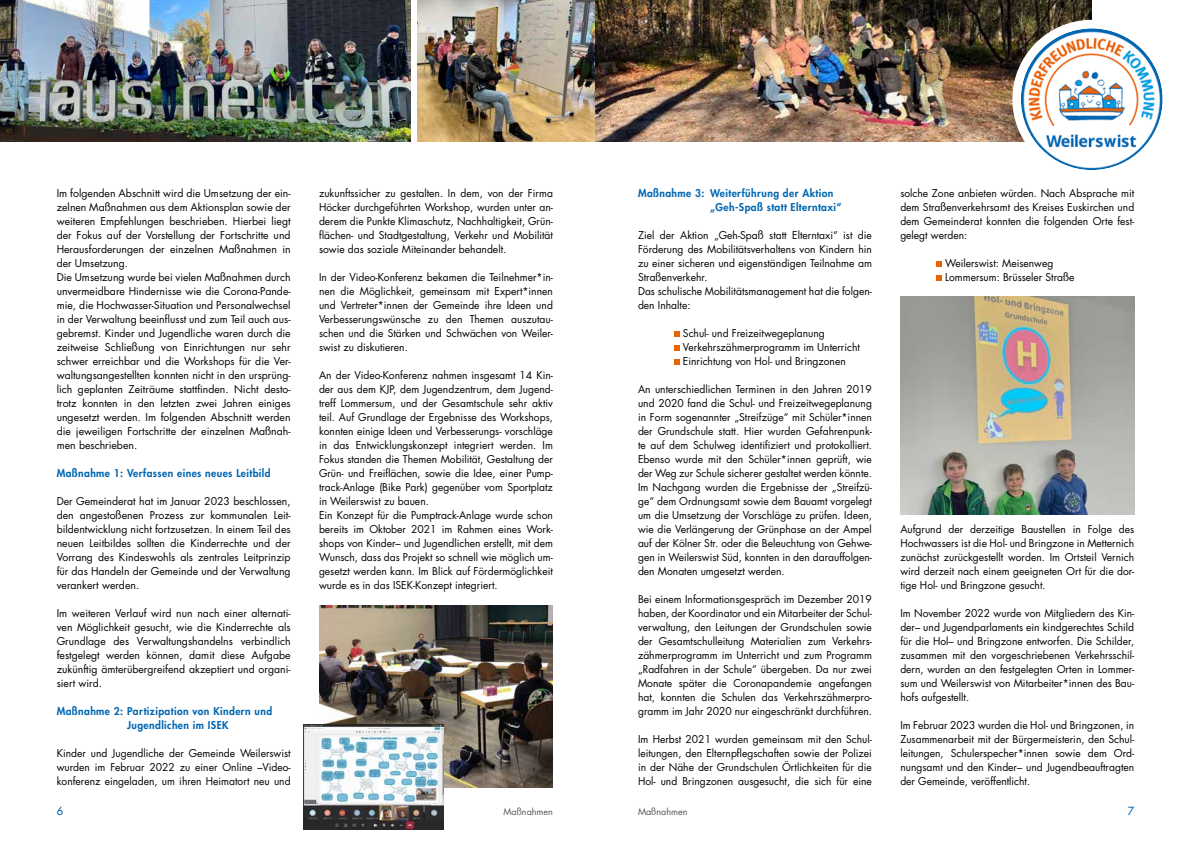
<style>
.page{position:relative;width:1191px;height:842px;background:#fff}
.page>*{position:absolute;margin:0;border:0;box-sizing:border-box;transform-origin:0 0}
.t1{font:11px "Futura LT";color:#0068b2}
.t2{font:10.5px/14px "Futura LT";color:#000;text-align:justify}
.t3{font:800 10.5px/14px "Futura LT";letter-spacing:.04em;color:#0066b1}
.t4{font:9px "Futura LT";color:#565655}
</style>
<div class="page">
<svg style="left:674px;top:331px;width:5px;height:6px"></svg>
<svg style="left:674px;top:345px;width:5px;height:6px"></svg>
<svg style="left:674px;top:359px;width:5px;height:6px"></svg>
<svg style="left:936px;top:261px;width:6px;height:6px"></svg>
<svg style="left:936px;top:275px;width:6px;height:6px"></svg>
<img style="left:0;top:0;width:411px;height:142px">
<img style="left:417px;top:0;width:178px;height:142px">
<img style="left:319px;top:605px;width:234px;height:182px">
<img style="left:900px;top:297px;width:234px;height:217px">
<img style="left:304px;top:724px;width:140px;height:105px">
<img style="left:595px;top:0;width:496px;height:142px">
<div style="left:1016px;top:24px;width:150px;height:150px;background:#fff;border-radius:50%"></div>
<img style="left:1020px;top:28px;width:142px;height:142px;border-radius:71px">
<div style="left:1012px;top:20px;width:159px;height:159px;border:9px solid #fff;border-radius:50%"></div>
<p class="t2" style="left:57px;top:186px;width:235px;text-align:left">Im folgenden Abschnitt wird die Umsetzung der ein&shy;zelnen Maßnahmen aus dem Aktionsplan sowie der weiteren Empfehlungen beschrieben. Hierbei liegt der Fokus auf der Vorstellung der Fortschritte und Herausforderungen der einzelnen Maßnahmen in der Umsetzung.<br>Die Umsetzung wurde bei vielen Maßnahmen durch unvermeidbare Hindernisse wie die Corona-Pande&shy;mie, die Hochwasser-Situation und Personalwechsel in der Verwaltung beeinflusst und zum Teil auch aus&shy;gebremst. Kinder und Jugendliche waren durch die zeitweise Schließung von Einrichtungen nur sehr schwer erreichbar und die Workshops für die Ver&shy;waltungsangestellten konnten nicht in den ursprüng&shy;lich geplanten Zeiträume stattfinden. Nicht desto&shy;trotz konnten in den letzten zwei Jahren einiges ungesetzt werden. Im folgenden Abschnitt werden die jeweiligen Fortschritte der einzelnen Maßnah&shy;men beschrieben.</p>
<p class="t3" style="left:57px;top:466px;width:215px">Maßnahme 1: Verfassen eines neues Leitbild</p>
<p class="t2" style="left:57px;top:494px;width:235px">Der Gemeinderat hat im Januar 2023 beschlossen, den angestoßenen Prozess zur kommunalen Leit&shy;bildentwicklung nicht fortzusetzen. In einem Teil des neuen Leitbildes sollten die Kinderrechte und der Vorrang des Kindeswohls als zentrales Leitprinzip für das Handeln der Gemeinde und der Verwaltung verankert werden.</p>
<p class="t2" style="left:57px;top:606px;width:235px">Im weiteren Verlauf wird nun nach einer alternati&shy;ven Möglichkeit gesucht, wie die Kinderrechte als Grundlage des Verwaltungshandelns verbindlich festgelegt werden können, damit diese Aufgabe zukünftig ämterübergreifend akzeptiert und organi&shy;siert wird.</p>
<p class="t3" style="left:127px;top:704px;width:147px;text-indent:-70px">Maßnahme 2: Partizipation von Kindern und<br>Jugendlichen im ISEK</p>
<p class="t2" style="left:57px;top:746px;width:235px">Kinder und Jugendliche der Gemeinde Weilerswist wurden im Februar 2022 zu einer Online –Video&shy;konferenz eingeladen, um ihren Heimatort neu und</p>
<p class="t2" style="left:319px;top:186px;width:235px">zukunftssicher zu gestalten. In dem, von der Firma Höcker durchgeführten Workshop, wurden unter an&shy;derem die Punkte Klimaschutz, Nachhaltigkeit, Grün&shy;flächen- und Stadtgestaltung, Verkehr und Mobilität sowie das soziale Miteinander behandelt.</p>
<p class="t2" style="left:319px;top:270px;width:235px">In der Video-Konferenz bekamen die Teilnehmer*in&shy;nen die Möglichkeit, gemeinsam mit Expert*innen und Vertreter*innen der Gemeinde ihre Ideen und Verbesserungswünsche zu den Themen auszutau&shy;schen und die Stärken und Schwächen von Weiler&shy;swist zu diskutieren.</p>
<p class="t2" style="left:319px;top:368px;width:235px;text-align:left">An der Video-Konferenz nahmen insgesamt 14 Kin&shy;der aus dem KJP, dem Jugendzentrum, dem Jugend&shy;treff Lommersum, und der Gesamtschule sehr aktiv teil. Auf Grundlage der Ergebnisse des Workshops, konnten einige Ideen und Verbesserungs- vorschläge in das Entwicklungskonzept integriert werden. Im Fokus standen die Themen Mobilität, Gestaltung der Grün- und Freiflächen, sowie die Idee, einer Pump&shy;track-Anlage (Bike Park) gegenüber vom Sportplatz in Weilerswist zu bauen.<br>Ein Konzept für die Pumptrack-Anlage wurde schon bereits im Oktober 2021 im Rahmen eines Work&shy;shops von Kinder– und Jugendlichen erstellt, mit dem Wunsch, dass das Projekt so schnell wie möglich um&shy;gesetzt werden kann. Im Blick auf Fördermöglichkeit wurde es in das ISEK-Konzept integriert.</p>
<p class="t3" style="left:710px;top:186px;width:133px;text-indent:-72px">Maßnahme 3: Weiterführung der Aktion „Geh-Spaß statt Elterntaxi“</p>
<p class="t2" style="left:638px;top:228px;width:235px;text-align:left">Ziel der Aktion „Geh-Spaß statt Elterntaxi“ ist die Förderung des Mobilitätsverhaltens von Kindern hin zu einer sicheren und eigenständigen Teilnahme am Straßenverkehr.<br>Das schulische Mobilitätsmanagement hat die folgen&shy;den Inhalte:</p>
<p class="t2" style="left:683px;top:326px;width:178px;text-align:left">Schul- und Freizeitwegeplanung<br>Verkehrszähmerprogramm im Unterricht<br>Einrichtung von Hol- und Bringzonen</p>
<p class="t2" style="left:638px;top:382px;width:235px">An unterschiedlichen Terminen in den Jahren 2019 und 2020 fand die Schul- und Freizeitwegeplanung in Form sogenannter „Streifzüge“ mit Schüler*innen der Grundschule statt. Hier wurden Gefahrenpunk&shy;te auf dem Schulweg identifiziert und protokolliert.<br>Ebenso wurde mit den Schüler*innen geprüft, wie der Weg zur Schule sicherer gestaltet werden könnte.<br>Im Nachgang wurden die Ergebnisse der „Streifzü&shy;ge“ dem Ordnungsamt sowie dem Bauamt vorgelegt um die Umsetzung der Vorschläge zu prüfen. Ideen, wie die Verlängerung der Grünphase an der Ampel auf der Kölner Str. oder die Beleuchtung von Gehwe&shy;gen in Weilerswist Süd, konnten in den darauffolgen&shy;den Monaten umgesetzt werden.</p>
<p class="t2" style="left:638px;top:592px;width:235px">Bei einem Informationsgespräch im Dezember 2019 haben, der Koordinator und ein Mitarbeiter der Schul&shy;verwaltung, den Leitungen der Grundschulen sowie der Gesamtschulleitung Materialien zum Verkehrs&shy;zähmerprogramm im Unterricht und zum Programm „Radfahren in der Schule“ übergeben. Da nur zwei Monate später die Coronapandemie angefangen hat, konnten die Schulen das Verkehrszähmerpro&shy;gramm im Jahr 2020 nur eingeschränkt durchführen.</p>
<p class="t2" style="left:638px;top:732px;width:235px">Im Herbst 2021 wurden gemeinsam mit den Schul&shy;leitungen, den Elternpflegschaften sowie der Polizei in der Nähe der Grundschulen Örtlichkeiten für die Hol- und Bringzonen ausgesucht, die sich für eine</p>
<p class="t2" style="left:900px;top:186px;width:235px">solche Zone anbieten würden. Nach Absprache mit dem Straßenverkehrsamt des Kreises Euskirchen und dem Gemeinderat konnten die folgenden Orte fest&shy;gelegt werden:</p>
<p class="t2" style="left:945px;top:256px;width:131px">Weilerswist: Meisenweg<br>Lommersum: Brüsseler Straße</p>
<p class="t2" style="left:900px;top:522px;width:235px">Aufgrund der derzeitige Baustellen in Folge des Hochwassers ist die Hol- und Bringzone in Metternich zunächst zurückgestellt worden. Im Ortsteil Vernich wird derzeit nach einem geeigneten Ort für die dor&shy;tige Hol- und Bringzone gesucht.</p>
<p class="t2" style="left:900px;top:606px;width:235px">Im November 2022 wurde von Mitgliedern des Kin&shy;der– und Jugendparlaments ein kindgerechtes Schild für die Hol– und Bringzone entworfen. Die Schilder, zusammen mit den vorgeschriebenen Verkehrsschil&shy;dern, wurden an den festgelegten Orten in Lommer&shy;sum und Weilerswist von Mitarbeiter*innen des Bau&shy;hofs aufgestellt.</p>
<p class="t2" style="left:900px;top:718px;width:235px">Im Februar 2023 wurden die Hol- und Bringzonen, in Zusammenarbeit mit der Bürgermeisterin, den Schul&shy;leitungen, Schulerspecher*innen sowie dem Ord&shy;nungsamt und den Kinder– und Jugendbeauftragten der Gemeinde, veröffentlicht.</p>
<p class="t1" style="left:57px;top:804px;width:8px">6</p>
<p class="t4" style="left:503px;top:806px;width:51px">Maßnahmen</p>
<p class="t4" style="left:638px;top:806px;width:51px">Maßnahmen</p>
<p class="t1" style="left:1127px;top:804px;width:8px">7</p>
</div>
